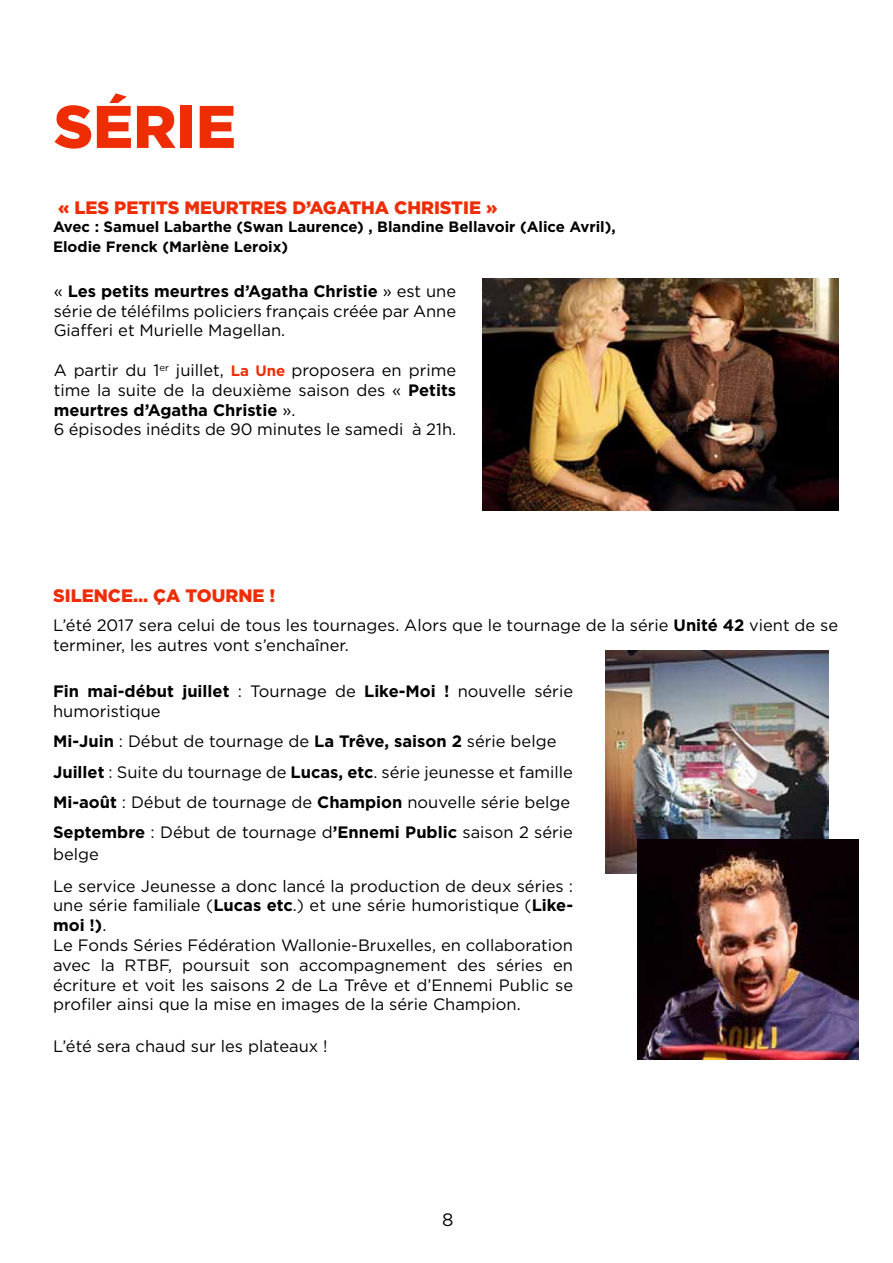
<style>
.page{position:relative;width:893px;height:1263px;background:#fff}
.page>*{position:absolute;margin:0;border:0;box-sizing:border-box;transform-origin:0 0}
.t1{font:900 60px "Gotham";color:#ee2d05}
.t2{font:900 18px "Gotham";color:#ee2d05}
.t3{font:18px "Gotham";color:#000}
.t4{font:16.5px/19.8px "Gotham";color:#000}
.t5{font:700 15px/19.8px "Gotham";color:#000}
.s1{font-weight:700}
.s2{font-weight:700;font-size:15px;color:#ee2d05}
</style>
<div class="page">
<img style="left:483px;top:279px;width:356px;height:231px">
<img style="left:606px;top:651px;width:223px;height:223px">
<img style="left:638px;top:839px;width:220px;height:220px">
<h1 class="t1" style="left:54px;top:85px;width:184px">SÉRIE</h1>
<p class="t2" style="left:58px;top:195px;width:441px">« LES PETITS MEURTRES D’AGATHA CHRISTIE »</p>
<p class="t5" style="left:53px;top:217px;width:564px">Avec : Samuel Labarthe (Swan Laurence) , Blandine Bellavoir (Alice Avril),<br>Elodie Frenck (Marlène Leroix)</p>
<p class="t4" style="left:54px;top:281px;width:404px;text-align:justify">« <span class="s1">Les petits meurtres d’Agatha Christie</span> » est une série de téléfilms policiers français créée par Anne Giafferi et Murielle Magellan.</p>
<p class="t4" style="left:54px;top:360px;width:404px">A partir du 1<sup>er</sup> juillet, <span class="s2">La Une</span> proposera en prime time la suite de la deuxième saison des « <span class="s1">Petits meurtres d’Agatha Christie</span> ».<br>6 épisodes inédits de 90 minutes le samedi à 21h.</p>
<p class="t2" style="left:53px;top:583px;width:224px">SILENCE… ÇA TOURNE !</p>
<p class="t4" style="left:53px;top:615px;width:786px">L’été 2017 sera celui de tous les tournages. Alors que le tournage de la série <span class="s1">Unité 42</span> vient de se terminer, les autres vont s’enchaîner.</p>
<p class="t4" style="left:53px;top:681px;width:521px"><span class="s1">Fin mai-début juillet</span> : Tournage de <span class="s1">Like-Moi !</span> nouvelle série humoristique</p>
<p class="t4" style="left:53px;top:726px;width:521px;line-height:30.3px"><span class="s1">Mi-Juin</span> : Début de tournage de <span class="s1">La Trêve, saison 2</span> série belge <span class="s1">Juillet</span> : Suite du tournage de <span class="s1">Lucas, etc</span>. série jeunesse et famille <span class="s1">Mi-août</span> : Début de tournage de <span class="s1">Champion</span> nouvelle série belge <span class="s1">Septembre</span> : Début de tournage d<span class="s1">’Ennemi Public</span> saison 2 série</p>
<p class="t4" style="left:53px;top:838px;width:522px;line-height:31.8px">belge<br>Le service Jeunesse a donc lancé la production de deux séries :</p>
<p class="t4" style="left:53px;top:895px;width:522px">une série familiale (<span class="s1">Lucas etc</span>.) et une série humoristique (<span class="s1">Like&shy;moi !)</span>.<br>Le Fonds Séries Fédération Wallonie-Bruxelles, en collaboration avec la RTBF, poursuit son accompagnement des séries en écriture et voit les saisons 2 de La Trêve et d’Ennemi Public se profiler ainsi que la mise en images de la série Champion.</p>
<p class="t4" style="left:53px;top:1036px;width:276px">L’été sera chaud sur les plateaux !</p>
<p class="t3" style="left:442px;top:1208px;width:13px">8</p>
</div>
